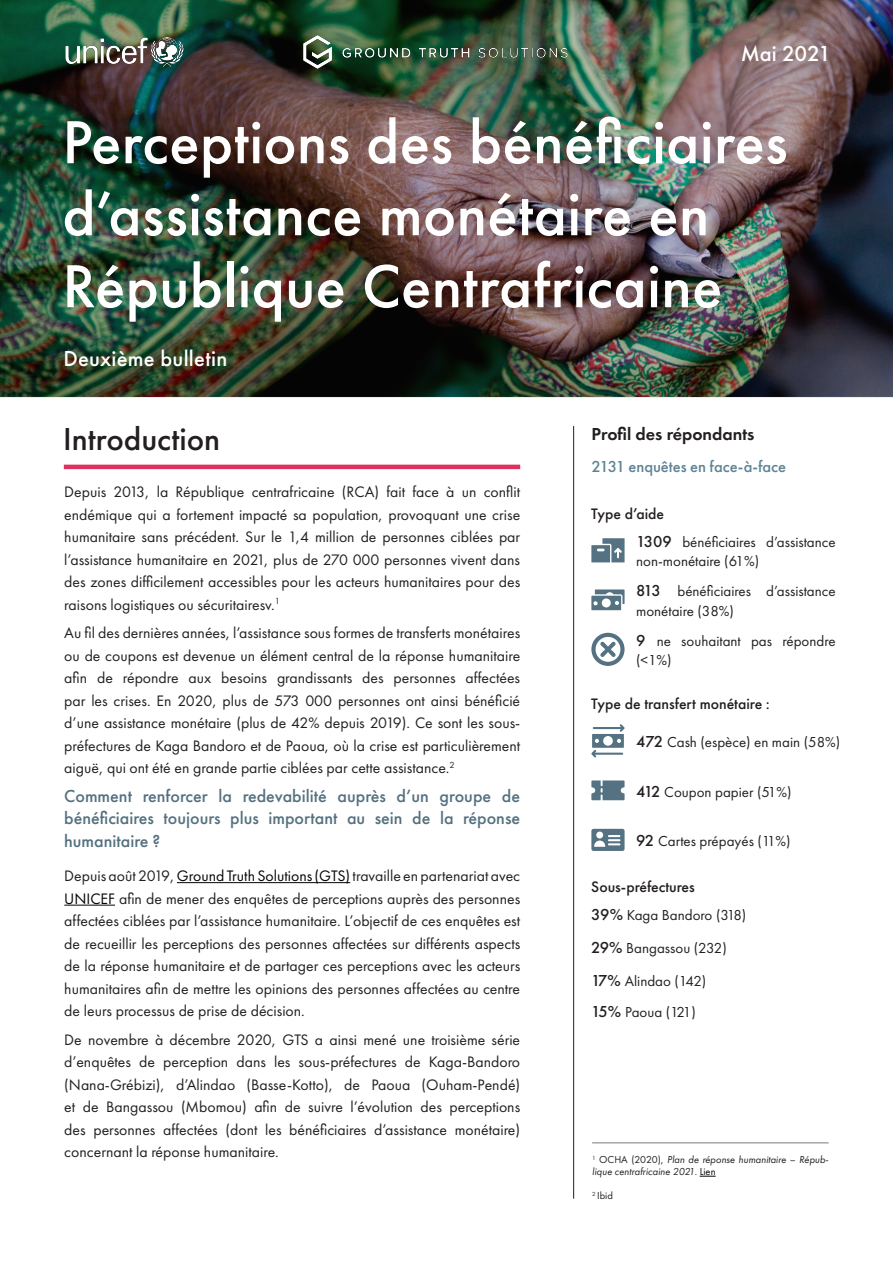
<style>
.page{position:relative;width:893px;height:1263px;background:#fff}
.page>*{position:absolute;margin:0;border:0;box-sizing:border-box;transform-origin:0 0}
.t1{font:500 63px/72px "Futura PT";letter-spacing:.005em;color:#fff}
.t2{font:500 33px "Futura PT";color:#231f20}
.t3{font:500 22.5px "Futura PT";letter-spacing:.01em;color:#fff}
.Body{font:500 18px/22.5px "Futura PT";color:#537080;text-align:justify}
.Main_text{font:600 18px "Futura PT";color:#231f20}
.P2{font:500 16.5px "Futura PT";letter-spacing:-.005em;color:#5d8395}
.Body-2{font:15.75px/22.5px "Futura PT";color:#231f20;text-align:justify}
.t4{font:500 15.75px "Futura PT";color:#231f20}
.Main_text-2{font:15px/19.5px "Futura PT";color:#231f20}
.Main_text-3{font:italic 10.5px/12px "Futura PT";color:#231f20}
.Main_text-4{font:10.5px "Futura PT";color:#231f20}
.s1{color:#040503}
.s2{font-weight:500;font-size:16.5px}
.s3{font-style:normal}
.s4{font-style:normal;color:#040503}
</style>
<div class="page">
<img style="left:0;top:0;width:893px;height:398px">
<hr style="left:573px;top:426px;width:1px;height:773px;background:#231f20">
<img style="left:304px;top:35px;width:264px;height:33px">
<img style="left:52px;top:34px;width:134px;height:36px">
<hr style="left:177px;top:882px;width:173px;height:1px;background:#040503">
<hr style="left:64px;top:905px;width:51px;height:1px;background:#040503">
<hr style="left:592px;top:1142px;width:237px;height:1px;background:#767b7f">
<svg style="left:700px;top:1176px;width:16px;height:1px"></svg>
<svg style="left:591px;top:538px;width:34px;height:24px"></svg>
<svg style="left:591px;top:589px;width:34px;height:21px"></svg>
<svg style="left:591px;top:633px;width:34px;height:33px"></svg>
<svg style="left:591px;top:724px;width:34px;height:33px"></svg>
<svg style="left:591px;top:780px;width:34px;height:20px"></svg>
<svg style="left:591px;top:829px;width:34px;height:22px"></svg>
<hr style="left:64px;top:465px;width:456px;height:4px;background:#dd3160">
<p class="t3" style="left:741px;top:40px;width:92px">Mai 2021</p>
<p class="t1" style="left:62px;top:106px;width:727px">Perceptions des bénéficiaires d’assistance monétaire en<br>République Centrafricaine</p>
<p class="t3" style="left:63px;top:345px;width:165px">Deuxième bulletin</p>
<h1 class="t2" style="left:63px;top:419px;width:159px">Introduction</h1>
<p class="Body-2" style="left:64px;top:480px;width:457px">Depuis 2013, la République centrafricaine (RCA) fait face à un conflit endémique qui a fortement impacté sa population, provoquant une crise humanitaire sans précédent. Sur le 1,4 million de personnes ciblées par l’assistance humanitaire en 2021, plus de 270 000 personnes vivent dans des zones difficilement accessibles pour les acteurs humanitaires pour des raisons logistiques ou sécuritairesv.<sup>1</sup></p>
<p class="Body-2" style="left:64px;top:621px;width:457px">Au fil des dernières années, l’assistance sous formes de transferts monétaires ou de coupons est devenue un élément central de la réponse humanitaire afin de répondre aux besoins grandissants des personnes affectées par les crises. En 2020, plus de 573 000 personnes ont ainsi bénéficié d’une assistance monétaire (plus de 42% depuis 2019). Ce sont les sous&shy;préfectures de Kaga Bandoro et de Paoua, où la crise est particulièrement aiguë, qui ont été en grande partie ciblées par cette assistance.<sup>2</sup></p>
<p class="Body" style="left:64px;top:784px;width:457px">Comment renforcer la redevabilité auprès d’un groupe de bénéficiaires toujours plus important au sein de la réponse humanitaire ?</p>
<p class="Body-2" style="left:64px;top:864px;width:457px">Depuis août 2019, <span class="s1">Ground Truth Solutions (GTS)</span> travaille en partenariat avec <span class="s1">UNICEF</span> afin de mener des enquêtes de perceptions auprès des personnes affectées ciblées par l’assistance humanitaire. L’objectif de ces enquêtes est de recueillir les perceptions des personnes affectées sur différents aspects de la réponse humanitaire et de partager ces perceptions avec les acteurs humanitaires afin de mettre les opinions des personnes affectées au centre de leurs processus de prise de décision.</p>
<p class="Body-2" style="left:64px;top:1028px;width:457px">De novembre à décembre 2020, GTS a ainsi mené une troisième série d’enquêtes de perception dans les sous-préfectures de Kaga-Bandoro (Nana-Grébizi), d’Alindao (Basse-Kotto), de Paoua (Ouham-Pendé) et de Bangassou (Mbomou) afin de suivre l’évolution des perceptions des personnes affectées (dont les bénéficiaires d’assistance monétaire) concernant la réponse humanitaire.</p>
<p class="Main_text" style="left:591px;top:422px;width:165px">Profil des répondants</p>
<p class="P2" style="left:591px;top:457px;width:196px">2131 enquêtes en face-à-face</p>
<p class="t4" style="left:591px;top:504px;width:75px">Type d’aide</p>
<p class="Main_text-2" style="left:636px;top:532px;width:201px"><span class="s2">1309</span> bénéficiaires d’assistance non-monétaire (61%)</p>
<p class="Main_text-2" style="left:636px;top:581px;width:201px"><span class="s2">813</span> bénéficiaires d’assistance monétaire (38%)</p>
<p class="Main_text-2" style="left:636px;top:631px;width:201px"><span class="s2">9</span> ne souhaitant pas répondre (&lt;1%)</p>
<p class="t4" style="left:591px;top:695px;width:180px">Type de transfert monétaire :</p>
<p class="Main_text-2" style="left:636px;top:732px;width:206px"><span class="s2">472</span> Cash (espèce) en main (58%)</p>
<p class="Main_text-2" style="left:636px;top:782px;width:157px"><span class="s2">412</span> Coupon papier (51%)</p>
<p class="Main_text-2" style="left:636px;top:831px;width:156px"><span class="s2">92</span> Cartes prépayés (11%)</p>
<p class="t4" style="left:591px;top:878px;width:105px">Sous-préfectures</p>
<p class="Main_text-2" style="left:591px;top:905px;width:157px"><span class="s2">39%</span> Kaga Bandoro (318)</p>
<p class="Main_text-2" style="left:591px;top:938px;width:137px"><span class="s2">29%</span> Bangassou (232)</p>
<p class="Main_text-2" style="left:591px;top:971px;width:117px"><span class="s2">17%</span> Alindao (142)</p>
<p class="Main_text-2" style="left:591px;top:1002px;width:106px"><span class="s2">15%</span> Paoua (121)</p>
<p class="Main_text-3" style="left:592px;top:1153px;width:238px"><sup>1</sup> <span class="s3">OCHA (2020),</span> Plan de réponse humanitaire – Répub&shy;lique centrafricaine 2021<span class="s3">.</span> <span class="s4">Lien</span></p>
<p class="Main_text-4" style="left:592px;top:1189px;width:22px"><sup>2</sup> Ibid</p>
</div>
